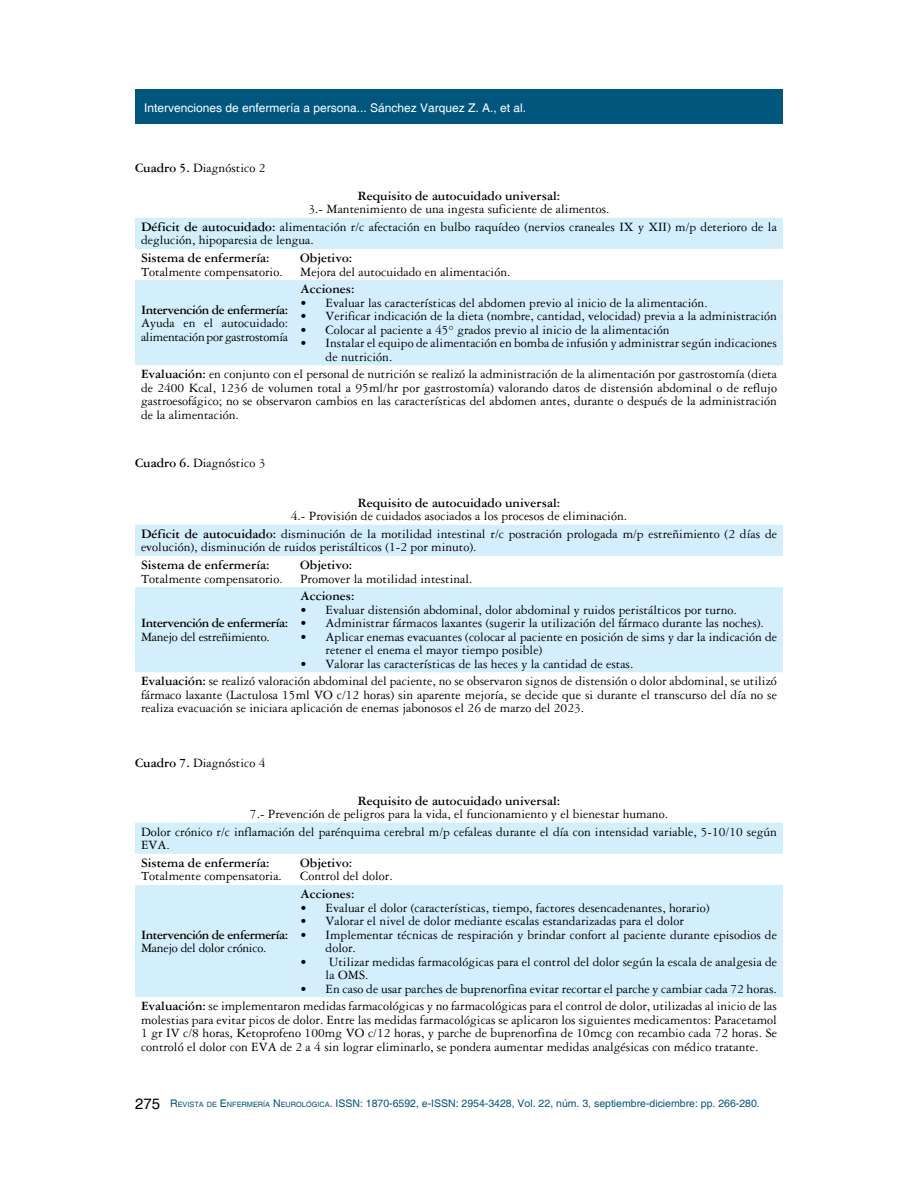
<style>
.page{position:relative;width:918px;height:1188px;background:#fff}
.page>*{position:absolute;margin:0;border:0;box-sizing:border-box;transform-origin:0 0}
.t1{font:15px "Helvetica";color:#000}
.t2{font:13.5px/13.5px "Garamond 3 LT Std";color:#000}
.t3{font:700 13.5px "Garamond 3 LT Std";color:#000}
.t4{font:13.5px/13.5px "Garamond 3 LT Std";letter-spacing:-.02em;color:#000}
.t5{font:700 13.5px "Garamond 3 LT Std";letter-spacing:-.03em;color:#000}
.t6{font:12px "Helvetica";color:#fff}
.t7{font:10.5px "Helvetica";color:#00567d}
.s1{font-weight:700}
.s2{font-style:inherit}
.s3{font-size:7.35px}
</style>
<div class="page">
<div style="left:135px;top:89px;width:648px;height:34px;background:#00567d"></div>
<svg style="left:135px;top:218px;width:648px;height:147px;fill:#d4effc"></svg>
<svg style="left:135px;top:525px;width:648px;height:147px;fill:#d4effc"></svg>
<svg style="left:135px;top:823px;width:648px;height:174px;fill:#d4effc"></svg>
<p class="t6" style="left:144px;top:101px;width:384px">Intervenciones de enfermería a persona... Sánchez Varquez Z. A., et al.</p>
<p class="t2" style="left:135px;top:161px;width:132px"><span class="s1">Cuadro 5.</span> Diagnóstico 2</p>
<p class="t3" style="left:358px;top:188px;width:204px">Requisito de autocuidado universal:</p>
<p class="t2" style="left:141px;top:200px;width:637px;line-height:17.7px;text-align:center">3.- Mantenimiento de una ingesta suficiente de alimentos.<br><span class="s1">Déficit de autocuidado:</span> alimentación r/c afectación en bulbo raquídeo (nervios craneales IX y XII) m/p deterioro de la</p>
<p class="t2" style="left:141px;top:234px;width:174px">deglución, hipoparesia de lengua.</p>
<p class="t3" style="left:141px;top:251px;width:130px">Sistema de enfermería:</p>
<p class="t2" style="left:141px;top:265px;width:143px">Totalmente compensatorio.</p>
<p class="t3" style="left:300px;top:251px;width:54px">Objetivo:</p>
<p class="t2" style="left:300px;top:265px;width:212px">Mejora del autocuidado en alimentación.</p>
<p class="t3" style="left:300px;top:282px;width:56px">Acciones:</p>
<p class="t2" style="left:300px;top:296px;width:409px">• Evaluar las características del abdomen previo al inicio de la alimentación.</p>
<p class="t2" style="left:300px;top:310px;width:478px">• Verificar indicación de la dieta (nombre, cantidad, velocidad) previa a la administración</p>
<p class="t2" style="left:300px;top:323px;width:371px">• Colocar al paciente a 45° grados previo al inicio de la alimentación</p>
<p class="t2" style="left:326px;top:337px;width:453px;text-indent:-26px">• Instalar el equipo de alimentación en bomba de infusión y administrar según indicaciones de nutrición.</p>
<p class="t2" style="left:141px;top:368px;width:638px;text-align:justify"><span class="s1">Evaluación:</span> en conjunto con el personal de nutrición se realizó la administración de la alimentación por gastrostomía (dieta de 2400 Kcal, 1236 de volumen total a 95ml/hr por gastrostomía) valorando datos de distensión abdominal o de reflujo gastroesofágico; no se observaron cambios en las características del abdomen antes, durante o después de la administración de la alimentación.</p>
<p class="t2" style="left:135px;top:456px;width:132px"><span class="s1">Cuadro 6.</span> Diagnóstico 3</p>
<p class="t3" style="left:358px;top:495px;width:204px">Requisito de autocuidado universal:</p>
<p class="t2" style="left:141px;top:507px;width:638px;line-height:17.7px;text-align:center">4.- Provisión de cuidados asociados a los procesos de eliminación.<br><span class="s1">Déficit de autocuidado:</span> disminución de la motilidad intestinal r/c postración prologada m/p estreñimiento (2 días de</p>
<p class="t2" style="left:141px;top:541px;width:337px">evolución), disminución de ruidos peristálticos (1-2 por minuto).</p>
<p class="t3" style="left:141px;top:557px;width:130px">Sistema de enfermería:</p>
<p class="t2" style="left:141px;top:572px;width:143px">Totalmente compensatorio.</p>
<p class="t5" style="left:141px;top:302px;width:149px">Intervención de enfermería:</p>
<p class="t4" style="left:141px;top:316px;width:149px">Ayuda en el autocuidado: alimentación por gastrostomía</p>
<p class="t3" style="left:300px;top:557px;width:54px">Objetivo:</p>
<p class="t2" style="left:300px;top:572px;width:174px">Promover la motilidad intestinal.</p>
<p class="t3" style="left:300px;top:589px;width:56px">Acciones:</p>
<p class="t2" style="left:300px;top:603px;width:438px">• Evaluar distensión abdominal, dolor abdominal y ruidos peristálticos por turno.</p>
<p class="t2" style="left:300px;top:616px;width:465px">• Administrar fármacos laxantes (sugerir la utilización del fármaco durante las noches).</p>
<p class="t2" style="left:326px;top:630px;width:453px;text-indent:-26px">• Aplicar enemas evacuantes (colocar al paciente en posición de sims y dar la indicación de retener el enema el mayor tiempo posible)</p>
<p class="t2" style="left:141px;top:655px;width:637px;line-height:17.7px;text-indent:159px">• Valorar las características de las heces y la cantidad de estas.<br><span class="s1">Evaluación:</span> se realizó valoración abdominal del paciente, no se observaron signos de distensión o dolor abdominal, se utilizó</p>
<p class="t2" style="left:141px;top:688px;width:638px">fármaco laxante (Lactulosa 15ml VO c/12 horas) sin aparente mejoría, se decide que si durante el transcurso del día no se realiza evacuación se iniciara aplicación de enemas jabonosos el 26 de marzo del 2023.</p>
<p class="t5" style="left:141px;top:616px;width:149px">Intervención de enfermería:</p>
<p class="t4" style="left:141px;top:630px;width:130px">Manejo del estreñimiento.</p>
<p class="t2" style="left:135px;top:756px;width:132px"><span class="s1">Cuadro 7.</span> Diagnóstico 4</p>
<p class="t3" style="left:358px;top:793px;width:204px">Requisito de autocuidado universal:</p>
<p class="t2" style="left:141px;top:805px;width:637px;line-height:17.7px;text-align:center">7.- Prevención de peligros para la vida, el funcionamiento y el bienestar humano.<br>Dolor crónico r/c inflamación del parénquima cerebral m/p cefaleas durante el día con intensidad variable, 5-10/10 según</p>
<p class="t2" style="left:141px;top:839px;width:30px">EVA.</p>
<p class="t3" style="left:141px;top:855px;width:130px">Sistema de enfermería:</p>
<p class="t2" style="left:141px;top:870px;width:142px">Totalmente compensatoria.</p>
<p class="t3" style="left:300px;top:855px;width:54px">Objetivo:</p>
<p class="t2" style="left:300px;top:870px;width:94px">Control del dolor.</p>
<p class="t3" style="left:300px;top:887px;width:56px">Acciones:</p>
<p class="t2" style="left:300px;top:901px;width:411px">• Evaluar el dolor (características, tiempo, factores desencadenantes, horario)</p>
<p class="t2" style="left:300px;top:914px;width:385px">• Valorar el nivel de dolor mediante escalas estandarizadas para el dolor</p>
<p class="t2" style="left:326px;top:928px;width:453px;text-indent:-26px">• Implementar técnicas de respiración y brindar confort al paciente durante episodios de dolor.</p>
<p class="t2" style="left:326px;top:955px;width:453px;text-indent:-26px">• Utilizar medidas farmacológicas para el control del dolor según la escala de analgesia de la OMS.</p>
<p class="t2" style="left:141px;top:980px;width:638px;line-height:17.7px;text-align:right">• En caso de usar parches de buprenorfina evitar recortar el parche y cambiar cada 72 horas.<br><span class="s1">Evaluación:</span> se implementaron medidas farmacológicas y no farmacológicas para el control de dolor, utilizadas al inicio de las</p>
<p class="t2" style="left:141px;top:1013px;width:638px;text-align:justify">molestias para evitar picos de dolor. Entre las medidas farmacológicas se aplicaron los siguientes medicamentos: Paracetamol 1 gr IV c/8 horas, Ketoprofeno 100mg VO c/12 horas, y parche de buprenorfina de 10mcg con recambio cada 72 horas. Se controló el dolor con EVA de 2 a 4 sin lograr eliminarlo, se pondera aumentar medidas analgésicas con médico tratante.</p>
<p class="t5" style="left:141px;top:927px;width:149px">Intervención de enfermería:</p>
<p class="t4" style="left:141px;top:941px;width:127px">Manejo del dolor crónico.</p>
<p class="t1" style="left:135px;top:1095px;width:27px">275</p>
<p class="t7" style="left:170px;top:1098px;width:591px"><span class="s2">R</span><span class="s3">EVISTA DE</span> <span class="s2">E</span> <span class="s3">NFERMERÍA</span> <span class="s2">N</span> <span class="s3">EUROLÓGICA</span>. ISSN: 1870-6592, e-ISSN: 2954-3428, Vol. 22, núm. 3, septiembre-diciembre: pp. 266-280.</p>
</div>
